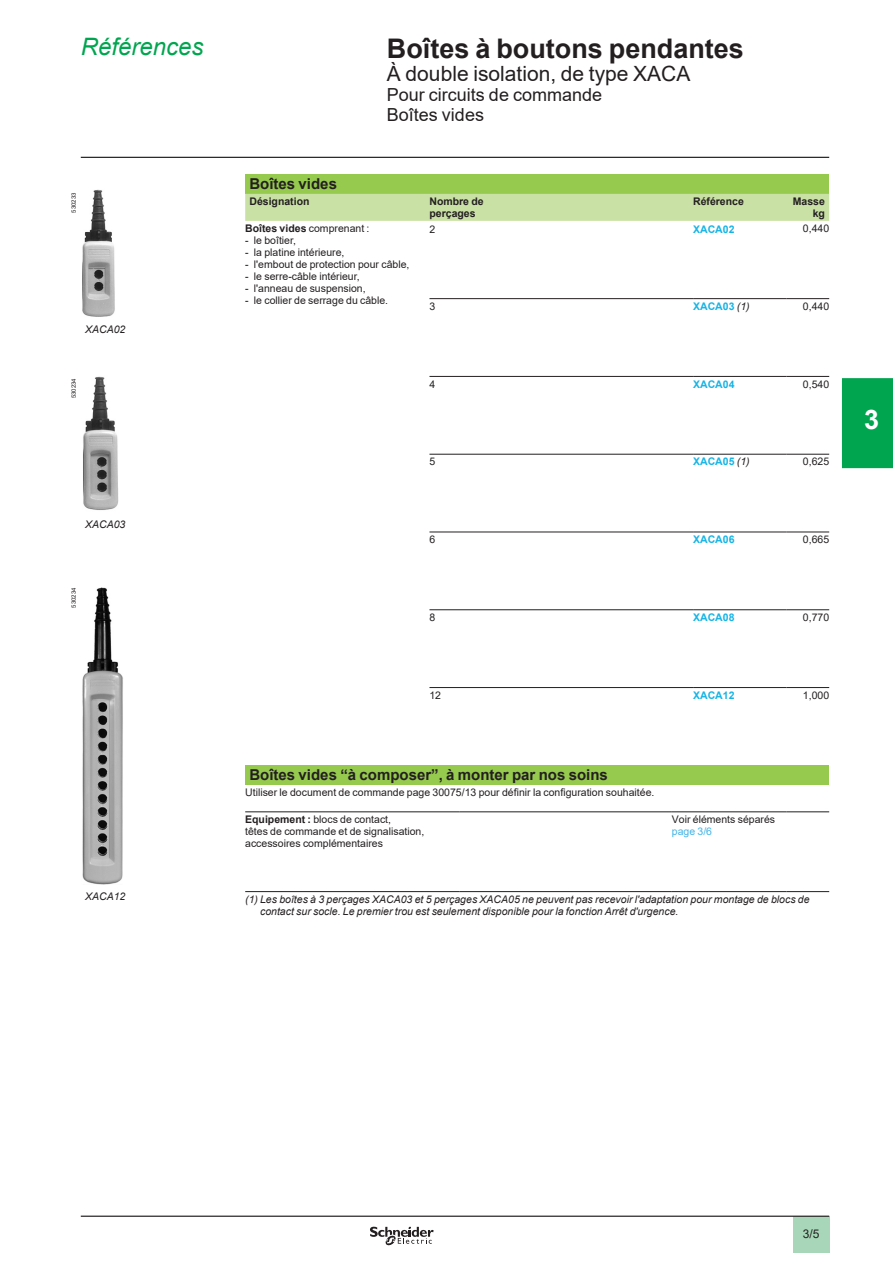
<style>
.page{position:relative;width:893px;height:1263px;background:#fff}
.page>*{position:absolute;margin:0;border:0;box-sizing:border-box;transform-origin:0 0}
._0_TitleLev1{font:700 27px "Arial";color:#231f20}
.Tabs3{font:700 27px "Arial";color:#fff}
._0_Topic{font:italic 24px "Arial";color:#00a54f}
._0_TitleLev2Fwd{font:21px "Arial";color:#231f20}
._0_TitleLev3Fwd{font:18px "Arial";color:#231f20}
._0_TitleLev3{font:18px "Arial";color:#231f20}
.Cell_Section_2__10{font:700 15px "Arial";color:#231f20}
.ModuleNo_Right{font:12px "Arial";color:#231f20}
.Cell_Text__7__Flush{font:10.5px/12px "Arial";color:#231f20}
._2_Note_1{font:italic 10.5px/12px "Arial";color:#231f20}
.Cell_ReferenceProduc{font:700 10.5px "Arial";color:#16b4e6}
.Cell_Text__7__Right{font:10.5px "Arial";color:#231f20}
.Cell_Section_4__7__F{font:700 10.5px/12px "Arial";color:#231f20}
.Cell_Text__7__Flush-2{font:700 10.5px "Arial";color:#231f20}
.Cell_Section_4__7{font:700 10.5px "Arial";color:#231f20}
.Cell_Section_4__7__R{font:700 10.5px/12px "Arial";color:#231f20;text-align:right}
.t1{font:6px "Arial";color:#231f20}
.s1{font-weight:400}
.s2{font-weight:400;font-style:italic;color:#231f20}
.s3{font-weight:700}
.s4{color:#42b4e6}
</style>
<div class="page">
<hr style="left:81px;top:157px;width:748px;height:1px;background:#231f20">
<div style="left:793px;top:1217px;width:37px;height:36px;background:#a7d7b8"></div>
<hr style="left:81px;top:1215px;width:748px;height:2px;background:#231f20">
<svg style="left:370px;top:1226px;width:64px;height:20px"></svg>
<div style="left:245px;top:174px;width:584px;height:20px;background:#96ca4e"></div>
<div style="left:245px;top:194px;width:584px;height:27px;background:#c9e1a4"></div>
<hr style="left:787px;top:687px;width:42px;height:1px;background:#231f20">
<hr style="left:693px;top:687px;width:94px;height:1px;background:#231f20">
<hr style="left:429px;top:687px;width:264px;height:1px;background:#231f20">
<hr style="left:787px;top:609px;width:42px;height:1px;background:#231f20">
<hr style="left:693px;top:609px;width:94px;height:1px;background:#231f20">
<hr style="left:429px;top:609px;width:264px;height:1px;background:#231f20">
<hr style="left:787px;top:532px;width:42px;height:1px;background:#231f20">
<hr style="left:693px;top:532px;width:94px;height:1px;background:#231f20">
<hr style="left:429px;top:532px;width:264px;height:1px;background:#231f20">
<hr style="left:787px;top:454px;width:42px;height:1px;background:#231f20">
<hr style="left:693px;top:454px;width:94px;height:1px;background:#231f20">
<hr style="left:429px;top:454px;width:264px;height:1px;background:#231f20">
<hr style="left:787px;top:376px;width:42px;height:1px;background:#231f20">
<hr style="left:693px;top:376px;width:94px;height:1px;background:#231f20">
<hr style="left:429px;top:376px;width:264px;height:1px;background:#231f20">
<hr style="left:787px;top:298px;width:42px;height:1px;background:#231f20">
<hr style="left:693px;top:298px;width:94px;height:1px;background:#231f20">
<hr style="left:429px;top:298px;width:264px;height:1px;background:#231f20">
<div style="left:245px;top:765px;width:584px;height:20px;background:#96ca4e"></div>
<hr style="left:245px;top:891px;width:214px;height:1px;background:#231f20">
<hr style="left:459px;top:891px;width:213px;height:1px;background:#231f20">
<hr style="left:672px;top:891px;width:115px;height:1px;background:#231f20">
<hr style="left:787px;top:891px;width:42px;height:1px;background:#231f20">
<hr style="left:672px;top:811px;width:115px;height:1px;background:#231f20">
<hr style="left:787px;top:811px;width:42px;height:1px;background:#231f20">
<hr style="left:459px;top:811px;width:213px;height:1px;background:#231f20">
<hr style="left:245px;top:811px;width:214px;height:1px;background:#231f20">
<img style="left:82px;top:587px;width:41px;height:298px">
<img style="left:83px;top:376px;width:36px;height:134px">
<img style="left:82px;top:190px;width:33px;height:127px">
<div style="left:842px;top:378px;width:51px;height:90px;background:#00a54f"></div>
<p class="_0_Topic" style="left:81px;top:31px;width:124px">Références</p>
<p class="t1" style="left:70px;top:213px;width:22px;rotate:-90deg">530233</p>
<p class="_2_Note_1" style="left:85px;top:324px;width:42px">XACA02</p>
<p class="t1" style="left:70px;top:398px;width:22px;rotate:-90deg">530234</p>
<p class="_2_Note_1" style="left:85px;top:518px;width:42px">XACA03</p>
<p class="t1" style="left:70px;top:608px;width:22px;rotate:-90deg">530234</p>
<p class="_2_Note_1" style="left:85px;top:890px;width:42px">XACA12</p>
<p class="_0_TitleLev1" style="left:387px;top:29px;width:358px">Boîtes à boutons pendantes</p>
<p class="_0_TitleLev2Fwd" style="left:387px;top:59px;width:305px">À double isolation, de type XACA</p>
<p class="_0_TitleLev3Fwd" style="left:387px;top:82px;width:217px">Pour circuits de commande</p>
<p class="_0_TitleLev3" style="left:387px;top:102px;width:99px">Boîtes vides</p>
<p class="Cell_Section_2__10" style="left:249px;top:173px;width:89px">Boîtes vides</p>
<p class="Cell_Section_4__7" style="left:249px;top:194px;width:62px">Désignation</p>
<p class="Cell_Section_4__7__F" style="left:429px;top:196px;width:56px">Nombre de perçages</p>
<p class="Cell_Section_4__7__F" style="left:693px;top:196px;width:52px">Référence</p>
<p class="Cell_Section_4__7__R" style="left:793px;top:196px;width:34px">Masse kg</p>
<p class="Cell_Text__7__Flush-2" style="left:245px;top:221px;width:126px">Boîtes vides <span class="s1">comprenant :</span></p>
<p class="Cell_Text__7__Flush" style="left:245px;top:234px;width:52px">- le boîtier,</p>
<p class="Cell_Text__7__Flush" style="left:245px;top:246px;width:101px">- la platine intérieure,</p>
<p class="Cell_Text__7__Flush" style="left:245px;top:258px;width:166px">- l'embout de protection pour câble,</p>
<p class="Cell_Text__7__Flush" style="left:245px;top:270px;width:116px">- le serre-câble intérieur,</p>
<p class="Cell_Text__7__Flush" style="left:245px;top:282px;width:122px">- l'anneau de suspension,</p>
<p class="Cell_Text__7__Flush" style="left:245px;top:294px;width:144px">- le collier de serrage du câble.</p>
<p class="Cell_Text__7__Flush" style="left:429px;top:223px;width:7px">2</p>
<p class="Cell_ReferenceProduc" style="left:693px;top:222px;width:43px">XACA02</p>
<p class="Cell_Text__7__Right" style="left:803px;top:221px;width:28px">0,440</p>
<p class="Cell_Text__7__Flush" style="left:429px;top:300px;width:7px">3</p>
<p class="Cell_ReferenceProduc" style="left:693px;top:299px;width:58px">XACA03 <span class="s2">(1)</span></p>
<p class="Cell_Text__7__Right" style="left:803px;top:299px;width:28px">0,440</p>
<p class="Cell_Text__7__Flush" style="left:429px;top:378px;width:7px">4</p>
<p class="Cell_ReferenceProduc" style="left:693px;top:377px;width:43px">XACA04</p>
<p class="Cell_Text__7__Right" style="left:803px;top:377px;width:28px">0,540</p>
<p class="Cell_Text__7__Flush" style="left:429px;top:456px;width:7px">5</p>
<p class="Cell_ReferenceProduc" style="left:693px;top:454px;width:58px">XACA05 <span class="s2">(1)</span></p>
<p class="Cell_Text__7__Right" style="left:803px;top:455px;width:28px">0,625</p>
<p class="Cell_Text__7__Flush" style="left:429px;top:533px;width:7px">6</p>
<p class="Cell_ReferenceProduc" style="left:693px;top:532px;width:43px">XACA06</p>
<p class="Cell_Text__7__Right" style="left:803px;top:532px;width:28px">0,665</p>
<p class="Cell_Text__7__Flush" style="left:429px;top:611px;width:7px">8</p>
<p class="Cell_ReferenceProduc" style="left:693px;top:610px;width:43px">XACA08</p>
<p class="Cell_Text__7__Right" style="left:803px;top:610px;width:28px">0,770</p>
<p class="Cell_Text__7__Flush" style="left:429px;top:689px;width:13px">12</p>
<p class="Cell_ReferenceProduc" style="left:693px;top:688px;width:43px">XACA12</p>
<p class="Cell_Text__7__Right" style="left:803px;top:688px;width:28px">1,000</p>
<p class="Cell_Section_2__10" style="left:249px;top:764px;width:360px">Boîtes vides “à composer”, à monter par nos soins</p>
<p class="Cell_Text__7__Flush" style="left:245px;top:786px;width:411px">Utiliser le document de commande page 30075/13 pour définir la configuration souhaitée.</p>
<p class="Cell_Text__7__Flush" style="left:245px;top:813px;width:181px"><span class="s3">Equipement :</span> blocs de contact,<br>têtes de commande et de signalisation, accessoires complémentaires</p>
<p class="Cell_Text__7__Flush" style="left:672px;top:813px;width:105px">Voir éléments séparés <span class="s4">page 3/6</span></p>
<p class="_2_Note_1" style="left:260px;top:893px;width:551px;text-indent:-15px">(1) Les boîtes à 3 perçages XACA03 et 5 perçages XACA05 ne peuvent pas recevoir l'adaptation pour montage de blocs de contact sur socle. Le premier trou est seulement disponible pour la fonction Arrêt d'urgence.</p>
<p class="Tabs3" style="left:864px;top:401px;width:17px">3</p>
<p class="ModuleNo_Right" style="left:803px;top:1225px;width:18px">3/5</p>
</div>
